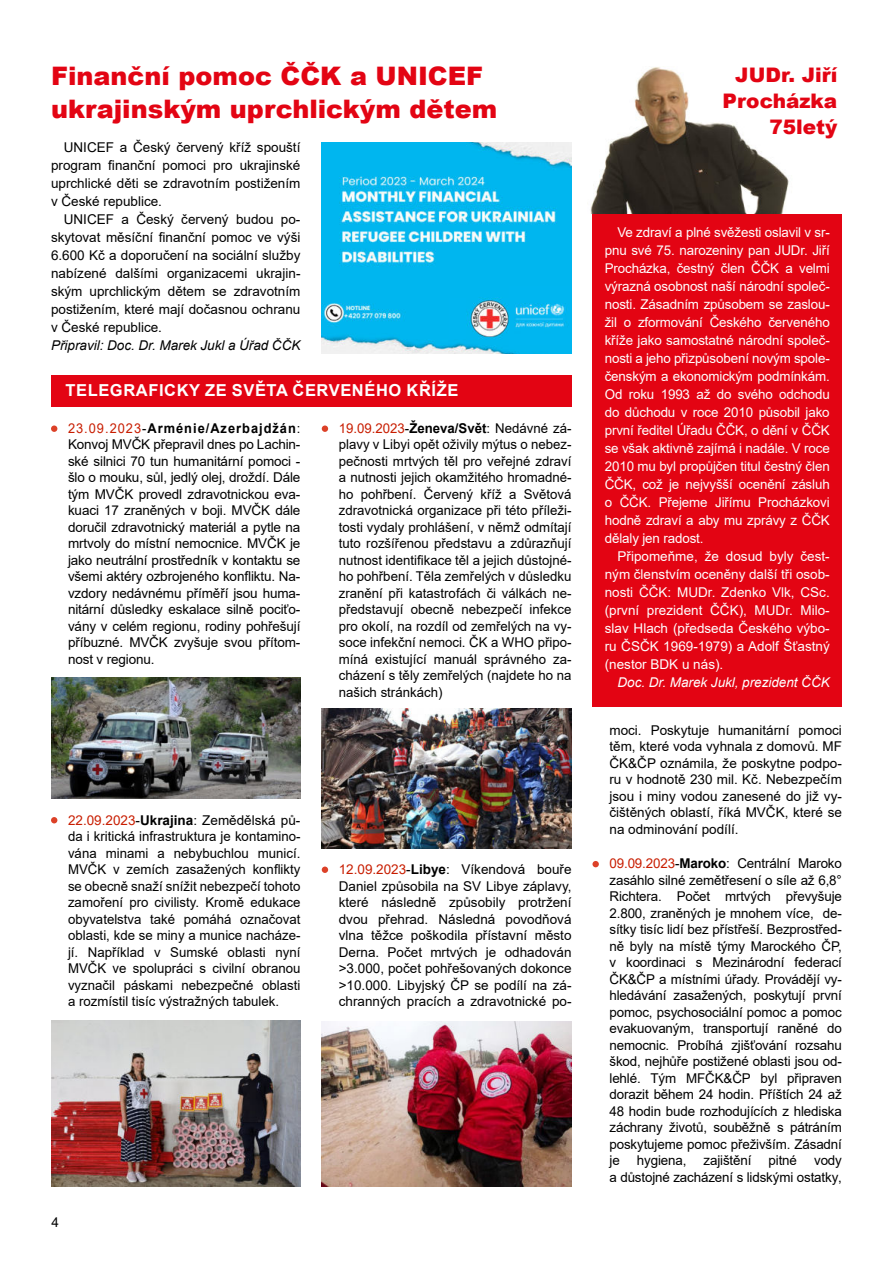
<style>
.page{position:relative;width:893px;height:1263px;background:#fff}
.page>*{position:absolute;margin:0;border:0;box-sizing:border-box;transform-origin:0 0}
.t1{font:900 25.5px/33px "Arial";color:#e30413}
.t2{font:900 20.1px/26px "Arial";color:#e30413;text-align:right}
.t3{font:700 16.5px "Arial";letter-spacing:.035em;color:#fff}
.t4{font:13.5px/16.5px "Arial";color:#000;text-align:justify}
.t5{font:13.5px/18px "Arial";letter-spacing:-.005em;color:#fff;text-align:justify}
.t6{font:13.5px/16.5px "Arial";color:#000;text-align:justify;scale:.95 1}
.t7{font:italic 13.5px "Arial";color:#000}
.t8{font:italic 13.5px "Arial";color:#fff}
.s1{color:#c81d00}
.s2{font-weight:700}
</style>
<div class="page">
<div style="left:51px;top:375px;width:521px;height:32px;background:#e30413"></div>
<img style="left:322px;top:142px;width:249px;height:212px">
<div style="left:592px;top:214px;width:250px;height:493px;background:#e30413"></div>
<img style="left:590px;top:67px;width:199px;height:147px">
<div style="left:51px;top:425px;width:6px;height:7px;background:#dc4128;border-radius:50%"></div>
<img style="left:51px;top:677px;width:249px;height:121px">
<svg style="left:51px;top:817px;width:6px;height:6px"></svg>
<img style="left:51px;top:1020px;width:249px;height:167px">
<div style="left:322px;top:425px;width:6px;height:7px;background:#dc4128;border-radius:50%"></div>
<img style="left:322px;top:708px;width:249px;height:140px">
<div style="left:322px;top:866px;width:6px;height:7px;background:#dc4128;border-radius:50%"></div>
<div style="left:592px;top:861px;width:7px;height:6px;background:#dc4128;border-radius:50%"></div>
<img style="left:322px;top:1022px;width:249px;height:164px">
<h1 class="t1" style="left:51px;top:59px;width:448px">Finanční pomoc ČČK a UNICEF ukrajinským uprchlickým dětem</h1>
<p class="t4" style="left:51px;top:138px;width:251px;line-height:18px;text-indent:13px">UNICEF a Český červený kříž spouští program finanční pomoci pro ukrajinské uprchlické děti se zdravotním postižením v České republice.</p>
<p class="t4" style="left:51px;top:210px;width:251px;line-height:18px;text-indent:13px">UNICEF a Český červený budou po&shy;skytovat měsíční finanční pomoc ve výši 6.600 Kč a doporučení na sociální služby nabízené dalšími organizacemi ukrajin&shy;ským uprchlickým dětem se zdravotním postižením, které mají dočasnou ochranu v České republice.</p>
<p class="t7" style="left:51px;top:337px;width:251px">Připravil: Doc. Dr. Marek Jukl a Úřad ČČK</p>
<p class="t3" style="left:65px;top:379px;width:394px">TELEGRAFICKY ZE SVĚTA ČERVENÉHO KŘÍŽE</p>
<p class="t6" style="left:68px;top:421px;width:246px"><span class="s1">23.09.2023</span>-<span class="s2">Arménie/Azerbajdžán</span>:<br>Konvoj MVČK přepravil dnes po Lachin&shy;ské silnici 70 tun humanitární pomoci - šlo o mouku, sůl, jedlý olej, droždí. Dále tým MVČK provedl zdravotnickou eva&shy;kuaci 17 zraněných v boji. MVČK dále doručil zdravotnický materiál a pytle na mrtvoly do místní nemocnice. MVČK je jako neutrální prostředník v kontaktu se všemi aktéry ozbrojeného konfliktu. Na&shy;vzdory nedávnému příměří jsou huma&shy;nitární důsledky eskalace silně pociťo&shy;vány v celém regionu, rodiny pohřešují příbuzné. MVČK zvyšuje svou přítom&shy;nost v regionu.</p>
<p class="t4" style="left:339px;top:421px;width:234px"><span class="s1">19.09.2023</span>-<span class="s2">Ženeva/Svět</span>: Nedávné zá&shy;plavy v Libyi opět oživily mýtus o nebez&shy;pečnosti mrtvých těl pro veřejné zdraví a nutnosti jejich okamžitého hromadné&shy;ho pohřbení. Červený kříž a Světová zdravotnická organizace při této příleži&shy;tosti vydaly prohlášení, v němž odmítají tuto rozšířenou představu a zdůrazňují nutnost identifikace těl a jejich důstojné&shy;ho pohřbení. Těla zemřelých v důsledku zranění při katastrofách či válkách ne&shy;představují obecně nebezpečí infekce pro okolí, na rozdíl od zemřelých na vy&shy;soce infekční nemoci. ČK a WHO připo&shy;míná existující manuál správného za&shy;cházení s těly zemřelých (najdete ho na našich stránkách)</p>
<p class="t4" style="left:68px;top:813px;width:234px"><span class="s1">22.09.2023</span>-<span class="s2">Ukrajina</span>: Zemědělská pů&shy;da i kritická infrastruktura je kontamino&shy;vána minami a nebybuchlou municí.<br>MVČK v zemích zasažených konflikty se obecně snaží snížit nebezpečí tohoto zamoření pro civilisty. Kromě edukace obyvatelstva také pomáhá označovat oblasti, kde se miny a munice nacháze&shy;jí. Například v Sumské oblasti nyní MVČK ve spolupráci s civilní obranou vyznačil páskami nebezpečné oblasti a rozmístil tisíc výstražných tabulek.</p>
<p class="t4" style="left:339px;top:862px;width:234px"><span class="s1">12.09.2023</span>-<span class="s2">Libye</span>: Víkendová bouře Daniel způsobila na SV Libye záplavy, které následně způsobily protržení dvou přehrad. Následná povodňová vlna těžce poškodila přístavní město Derna. Počet mrtvých je odhadován &gt;3.000, počet pohřešovaných dokonce &gt;10.000. Libyjský ČP se podílí na zá&shy;chranných pracích a zdravotnické po-</p>
<p class="t4" style="left:51px;top:1214px;width:9px">4</p>
<h2 class="t2" style="left:723px;top:61px;width:116px">JUDr. Jiří<br>Procházka<br>75letý</h2>
<p class="t5" style="left:605px;top:223px;width:226px;text-indent:13px">Ve zdraví a plné svěžesti oslavil v sr&shy;pnu své 75. narozeniny pan JUDr. Jiří Procházka, čestný člen ČČK a velmi výrazná osobnost naší národní společ&shy;nosti. Zásadním způsobem se zaslou&shy;žil o zformování Českého červeného kříže jako samostatné národní společ&shy;nosti a jeho přizpůsobení novým spole&shy;čenským a ekonomickým podmínkám.<br>Od roku 1993 až do svého odchodu do důchodu v roce 2010 působil jako první ředitel Úřadu ČČK, o dění v ČČK se však aktivně zajímá i nadále. V roce 2010 mu byl propůjčen titul čestný člen ČČK, což je nejvyšší ocenění zásluh o ČČK. Přejeme Jiřímu Procházkovi hodně zdraví a aby mu zprávy z ČČK dělaly jen radost.</p>
<p class="t5" style="left:605px;top:547px;width:227px;text-indent:13px">Připomeňme, že dosud byly čest&shy;ným členstvím oceněny další tři osob&shy;nosti ČČK: MUDr. Zdenko Vlk, CSc. (první prezident ČČK), MUDr. Milo&shy;slav Hlach (předseda Českého výbo&shy;ru ČSČK 1969-1979) a Adolf Šťastný (nestor BDK u nás).</p>
<p class="t8" style="left:617px;top:673px;width:214px">Doc. Dr. Marek Jukl, prezident ČČK</p>
<p class="t4" style="left:609px;top:722px;width:234px">moci. Poskytuje humanitární pomoci těm, které voda vyhnala z domovů. MF ČK&amp;ČP oznámila, že poskytne podpo&shy;ru v hodnotě 230 mil. Kč. Nebezpečím jsou i miny vodou zanesené do již vy&shy;čištěných oblastí, říká MVČK, které se na odminování podílí.</p>
<p class="t4" style="left:609px;top:857px;width:234px"><span class="s1">09.09.2023</span>-<span class="s2">Maroko</span>: Centrální Maroko zasáhlo silné zemětřesení o síle až 6,8° Richtera. Počet mrtvých převyšuje 2.800, zraněných je mnohem více, de&shy;sítky tisíc lidí bez přístřeší. Bezprostřed&shy;ně byly na místě týmy Marockého ČP, v koordinaci s Mezinárodní federací ČK&amp;ČP a místními úřady. Provádějí vy&shy;hledávání zasažených, poskytují první pomoc, psychosociální pomoc a pomoc evakuovaným, transportují raněné do nemocnic. Probíhá zjišťování rozsahu škod, nejhůře postižené oblasti jsou od&shy;lehlé. Tým MFČK&amp;ČP byl připraven dorazit během 24 hodin. Příštích 24 až 48 hodin bude rozhodujících z hlediska záchrany životů, souběžně s pátráním poskytujeme pomoc přeživším. Zásadní je</p>
<p class="t4" style="left:637px;top:1152px;width:51px">hygiena,</p>
<p class="t4" style="left:703px;top:1152px;width:49px">zajištění</p>
<p class="t4" style="left:769px;top:1152px;width:30px">pitné</p>
<p class="t4" style="left:609px;top:1152px;width:234px;text-align:right">vody<br>a důstojné zacházení s lidskými ostatky,</p>
</div>
